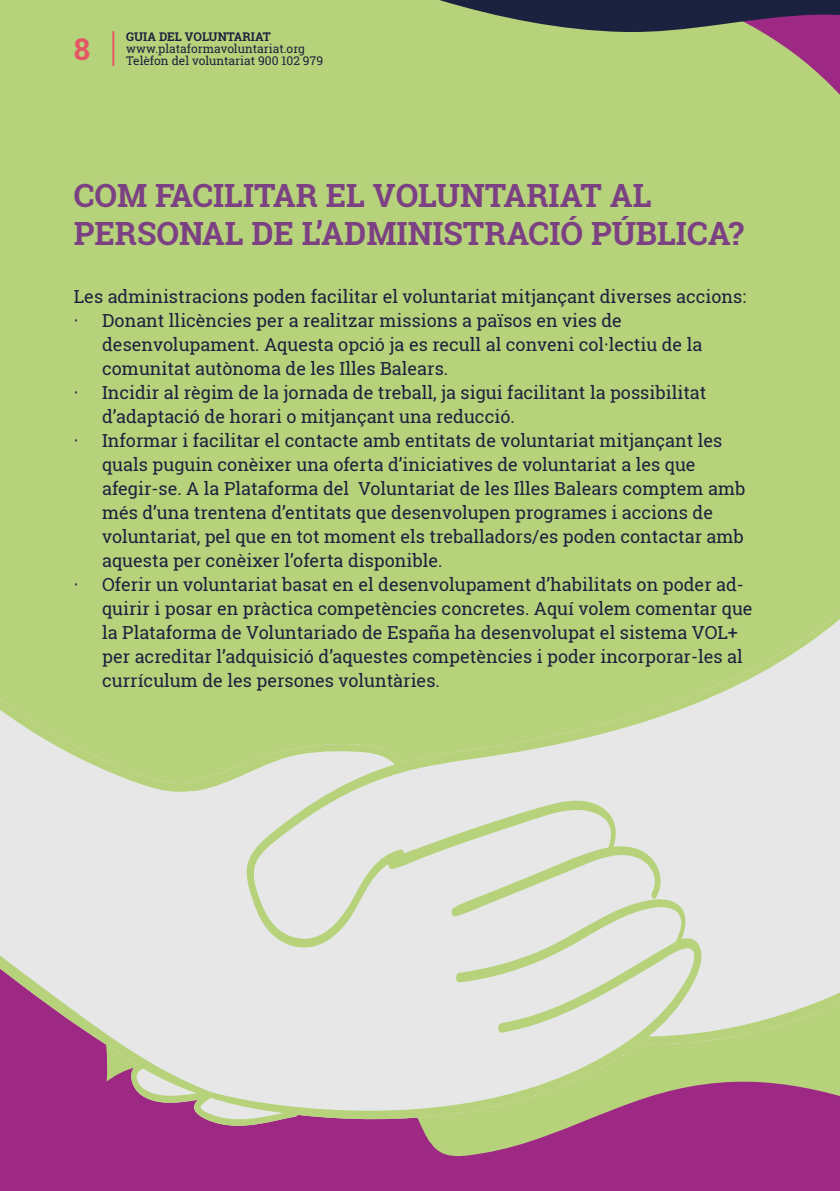
<style>
.page{position:relative;width:840px;height:1191px;background:#fff}
.page>*{position:absolute;margin:0;border:0;box-sizing:border-box;transform-origin:0 0}
.t1{font:700 32px/38.4px "Roboto Slab";color:#7c4183}
.t2{font:700 30px "Roboto Slab";color:#e45665}
.t3{font:18px "Roboto Slab";color:#1b213e}
.t4{font:12px "Roboto Slab";color:#1b213e}
.t5{font:700 12px "Roboto Slab";color:#1b213e}
</style>
<div class="page">
<div style="left:0;top:0;width:839px;height:1191px;background:#b6d37b"></div>
<svg style="left:439px;top:0;width:400px;height:94px"></svg>
<div style="left:0;top:1129px;width:839px;height:62px;background:#9e2985"></div>
<hr style="left:112px;top:31px;width:2px;height:35px;background:#e45665">
<svg style="left:0;top:949px;width:839px;height:180px;fill:#e7e7e7"></svg>
<svg style="left:0;top:615px;width:839px;height:334px;fill:#e7e7e7"></svg>
<h2 class="t2" style="left:74px;top:28px;width:18px">8</h2>
<p class="t5" style="left:126px;top:28px;width:146px">GUIA DEL VOLUNTARIAT</p>
<p class="t4" style="left:126px;top:40px;width:180px">www.plataformavoluntariat.org</p>
<p class="t4" style="left:126px;top:52px;width:198px">Telèfon del voluntariat 900 102 979</p>
<h1 class="t1" style="left:74px;top:175px;width:671px">COM FACILITAR EL VOLUNTARIAT AL<br>PERSONAL DE L’ADMINISTRACIÓ PÚBLICA?</h1>
<p class="t3" style="left:74px;top:284px;width:673px">Les administracions poden facilitar el voluntariat mitjançant diverses accions:</p>
<p class="t3" style="left:74px;top:308px;width:549px">· Donant llicències per a realitzar missions a països en vies de</p>
<p class="t3" style="left:102px;top:332px;width:601px">desenvolupament. Aquesta opció ja es recull al conveni col·lectiu de la</p>
<p class="t3" style="left:102px;top:356px;width:347px">comunitat autònoma de les Illes Balears.</p>
<p class="t3" style="left:74px;top:380px;width:634px">· Incidir al règim de la jornada de treball, ja sigui facilitant la possibilitat</p>
<p class="t3" style="left:102px;top:404px;width:414px">d’adaptació de horari o mitjançant una reducció.</p>
<p class="t3" style="left:74px;top:428px;width:649px">· Informar i facilitar el contacte amb entitats de voluntariat mitjançant les</p>
<p class="t3" style="left:102px;top:452px;width:594px">quals puguin conèixer una oferta d’iniciatives de voluntariat a les que</p>
<p class="t3" style="left:102px;top:476px;width:644px">afegir-se. A la Plataforma del Voluntariat de les Illes Balears comptem amb</p>
<p class="t3" style="left:102px;top:500px;width:612px">més d’una trentena d’entitats que desenvolupen programes i accions de</p>
<p class="t3" style="left:102px;top:524px;width:643px">voluntariat, pel que en tot moment els treballadors/es poden contactar amb</p>
<p class="t3" style="left:102px;top:548px;width:342px">aquesta per conèixer l’oferta disponible.</p>
<p class="t3" style="left:74px;top:572px;width:671px">· Oferir un voluntariat basat en el desenvolupament d’habilitats on poder ad-</p>
<p class="t3" style="left:102px;top:596px;width:651px">quirir i posar en pràctica competències concretes. Aquí volem comentar que</p>
<p class="t3" style="left:102px;top:619px;width:637px">la Plataforma de Voluntariado de España ha desenvolupat el sistema VOL+</p>
<p class="t3" style="left:102px;top:643px;width:641px">per acreditar l’adquisició d’aquestes competències i poder incorporar-les al</p>
<p class="t3" style="left:102px;top:667px;width:339px">currículum de les persones voluntàries.</p>
</div>
